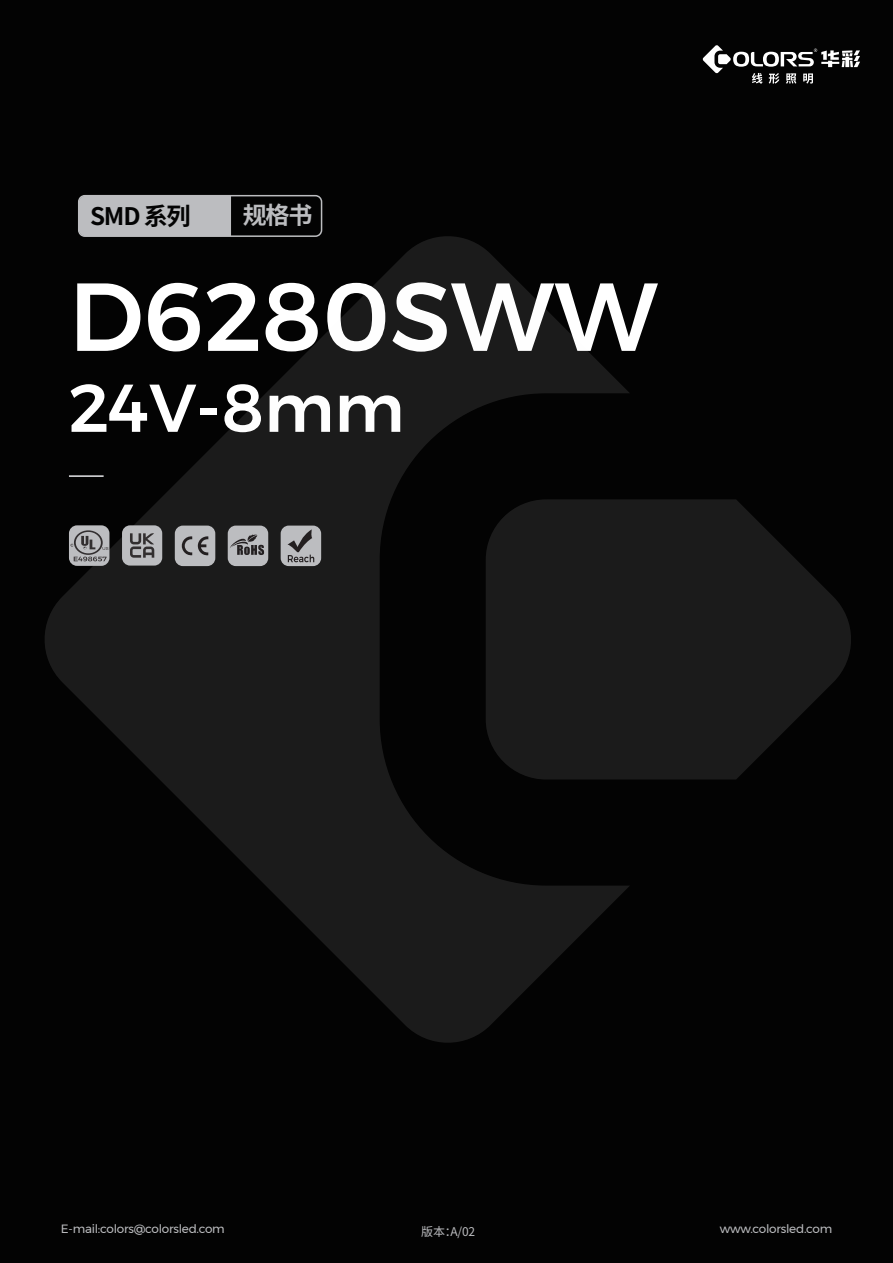
<style>
.page{position:relative;width:893px;height:1263px;background:#030303}
.page>*{position:absolute;margin:0;border:0;box-sizing:border-box;transform-origin:0 0}
.t1{font:500 96.3px "Montserrat";color:#fff}
.t2{font:500 67.5px "Montserrat";color:#fff}
.t3{font:700 24.15px "Source Han Sans CN";color:#030303}
.t4{font:700 24px "Source Han Sans CN";color:#bcbdc0}
.t5{font:12px "Montserrat";letter-spacing:-.02em;color:#bcbdc0}
.t6{font:12px "Source Han Sans CN";color:#bcbdc0}
</style>
<div class="page">
<svg style="left:630px;top:499px;width:221px;height:280px;fill:#1b1b1b"></svg>
<svg style="left:45px;top:236px;width:585px;height:807px"></svg>
<div style="left:78px;top:195px;width:244px;height:42px;border:2px solid #bcbdc0;border-radius:6px"></div>
<div style="left:79px;top:196px;width:152px;height:40px;background:#bcbdc0"></div>
<svg style="left:702px;top:45px;width:158px;height:39px"></svg>
<div style="left:175px;top:526px;width:40px;height:40px;background:#bcbdc0;border-radius:8px"></div>
<svg style="left:198px;top:536px;width:10px;height:19px"></svg>
<svg style="left:181px;top:536px;width:11px;height:19px"></svg>
<div style="left:228px;top:526px;width:40px;height:40px;background:#bcbdc0;border-radius:8px"></div>
<svg style="left:230px;top:534px;width:34px;height:21px"></svg>
<div style="left:69px;top:525px;width:40px;height:41px;background:#bcbdc0;border-radius:8px"></div>
<svg style="left:71px;top:530px;width:37px;height:31px"></svg>
<div style="left:122px;top:525px;width:40px;height:41px;background:#bcbdc0;border-radius:8px"></div>
<svg style="left:130px;top:533px;width:24px;height:25px"></svg>
<div style="left:281px;top:526px;width:40px;height:40px;background:#bcbdc0;border-radius:8px"></div>
<svg style="left:288px;top:529px;width:26px;height:33px"></svg>
<h3 class="t3" style="left:90px;top:202px;width:102px">SMD 系列</h3>
<h3 class="t4" style="left:243px;top:201px;width:71px">规格书</h3>
<h1 class="t1" style="left:69px;top:241px;width:591px">D6280SWW</h1>
<h2 class="t2" style="left:69px;top:355px;width:337px">24V-8mm</h2>
<p class="t5" style="left:61px;top:1219px;width:165px">E-mail:colors@colorsled.com</p>
<p class="t6" style="left:421px;top:1225px;width:55px">版本：A/02</p>
<p class="t5" style="left:720px;top:1219px;width:114px">www.colorsled.com</p>
</div>
